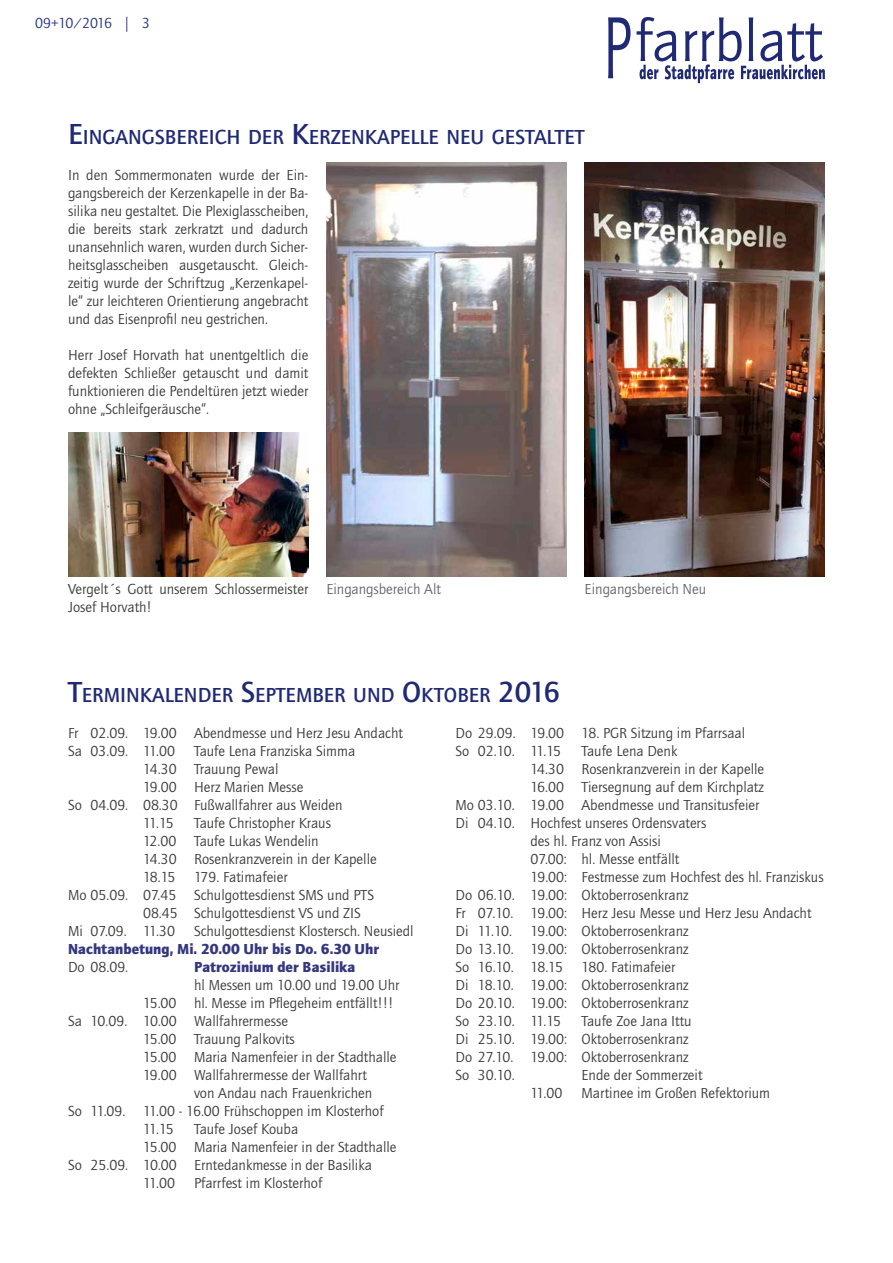
<style>
.page{position:relative;width:893px;height:1263px;background:#fff}
.page>*{position:absolute;margin:0;border:0;box-sizing:border-box;transform-origin:0 0}
.t1{font:21px "Quay Sans Md ITC";color:#202a74}
.t2{font:15px/18px "Quay Sans ITC";color:#3b3b39}
.t3{font:900 15px "Quay Sans ITC";color:#34377e}
.t4{font:15px "Quay Sans ITC";color:#646569}
.t5{font:15px "Quay Sans ITC";letter-spacing:-.06em;color:#263382}
.s1{font-size:30px}
</style>
<div class="page">
<svg style="left:608px;top:17px;width:23px;height:61px"></svg>
<svg style="left:637px;top:17px;width:188px;height:66px"></svg>
<img style="left:585px;top:162px;width:240px;height:414px">
<img style="left:326px;top:162px;width:241px;height:414px">
<img style="left:68px;top:432px;width:240px;height:144px">
<p class="t5" style="left:35px;top:15px;width:116px">09+10/2016 | 3</p>
<h1 class="t1" style="left:68px;top:125px;width:518px"><span class="s1">E</span>INGANGSBEREICH DER <span class="s1">K</span>ERZENKAPELLE NEU GESTALTET</h1>
<p class="t2" style="left:68px;top:166px;width:242px;text-align:justify">In den Sommermonaten wurde der Ein&shy;gangsbereich der Kerzenkapelle in der Ba&shy;silika neu gestaltet. Die Plexiglasscheiben, die bereits stark zerkratzt und dadurch unansehnlich waren, wurden durch Sicher&shy;heitsglasscheiben ausgetauscht. Gleich&shy;zeitig wurde der Schriftzug „Kerzenkapel&shy;le“ zur leichteren Orientierung angebracht und das Eisenprofil neu gestrichen.</p>
<p class="t2" style="left:68px;top:346px;width:242px;text-align:justify">Herr Josef Horvath hat unentgeltlich die defekten Schließer getauscht und damit funktionieren die Pendeltüren jetzt wieder ohne „Schleifgeräusche“.</p>
<p class="t2" style="left:68px;top:580px;width:242px">Vergelt´s Gott unserem Schlossermeister<br>Josef Horvath!</p>
<p class="t4" style="left:326px;top:581px;width:116px">Eingangsbereich Alt</p>
<p class="t4" style="left:585px;top:581px;width:123px">Eingangsbereich Neu</p>
<h1 class="t1" style="left:68px;top:683px;width:493px"><span class="s1">T</span>ERMINKALENDER <span class="s1">S</span>EPTEMBER UND <span class="s1">O</span>KTOBER <span class="s1">2016</span></h1>
<p class="t2" style="left:68px;top:724px;width:336px">Fr 02.09. 19.00 Abendmesse und Herz Jesu Andacht<br>Sa 03.09. 11.00</p>
<p class="t2" style="left:194px;top:742px;width:163px">Taufe Lena Franziska Simma</p>
<p class="t2" style="left:143px;top:760px;width:137px">14.30 Trauung Pewal</p>
<p class="t2" style="left:143px;top:778px;width:162px">19.00 Herz Marien Messe</p>
<p class="t2" style="left:68px;top:796px;width:276px">So 04.09. 08.30 Fußwallfahrer aus Weiden</p>
<p class="t2" style="left:143px;top:814px;width:32px">11.15</p>
<p class="t2" style="left:194px;top:814px;width:138px">Taufe Christopher Kraus</p>
<p class="t2" style="left:143px;top:832px;width:177px">12.00 Taufe Lukas Wendelin</p>
<p class="t2" style="left:143px;top:850px;width:235px">14.30 Rosenkranzverein in der Kapelle</p>
<p class="t2" style="left:143px;top:868px;width:146px">18.15 179. Fatimafeier</p>
<p class="t2" style="left:68px;top:886px;width:307px">Mo 05.09. 07.45 Schulgottesdienst SMS und PTS</p>
<p class="t2" style="left:143px;top:904px;width:219px">08.45 Schulgottesdienst VS und ZIS</p>
<p class="t2" style="left:68px;top:922px;width:109px">Mi 07.09. 11.30</p>
<p class="t2" style="left:194px;top:922px;width:221px">Schulgottesdienst Klostersch. Neusiedl</p>
<p class="t3" style="left:68px;top:940px;width:313px">Nachtanbetung, Mi. 20.00 Uhr bis Do. 6.30 Uhr</p>
<p class="t2" style="left:68px;top:958px;width:62px">Do 08.09.</p>
<p class="t3" style="left:194px;top:958px;width:163px">Patrozinium der Basilika</p>
<p class="t2" style="left:194px;top:976px;width:207px">hl Messen um 10.00 und 19.00 Uhr</p>
<p class="t2" style="left:143px;top:994px;width:252px">15.00 hl. Messe im Pflegeheim entfällt!!!</p>
<p class="t2" style="left:68px;top:1012px;width:221px">Sa 10.09. 10.00 Wallfahrermesse</p>
<p class="t2" style="left:143px;top:1030px;width:153px">15.00 Trauung Palkovits</p>
<p class="t2" style="left:143px;top:1048px;width:255px">15.00 Maria Namenfeier in der Stadthalle</p>
<p class="t2" style="left:143px;top:1066px;width:225px">19.00 Wallfahrermesse der Wallfahrt</p>
<p class="t2" style="left:194px;top:1084px;width:180px">von Andau nach Frauenkrichen</p>
<p class="t2" style="left:68px;top:1102px;width:317px">So 11.09. 11.00 - 16.00 Frühschoppen im Klosterhof</p>
<p class="t2" style="left:143px;top:1120px;width:32px">11.15</p>
<p class="t2" style="left:194px;top:1120px;width:106px">Taufe Josef Kouba</p>
<p class="t2" style="left:143px;top:1138px;width:255px">15.00 Maria Namenfeier in der Stadthalle</p>
<p class="t2" style="left:68px;top:1156px;width:305px">So 25.09. 10.00 Erntedankmesse in der Basilika</p>
<p class="t2" style="left:143px;top:1174px;width:34px">11.00</p>
<p class="t2" style="left:194px;top:1174px;width:130px">Pfarrfest im Klosterhof</p>
<p class="t2" style="left:455px;top:724px;width:291px">Do 29.09. 19.00 18. PGR Sitzung im Pfarrsaal<br>So 02.10. 11.15</p>
<p class="t2" style="left:581px;top:742px;width:97px">Taufe Lena Denk</p>
<p class="t2" style="left:530px;top:760px;width:235px">14.30 Rosenkranzverein in der Kapelle</p>
<p class="t2" style="left:530px;top:778px;width:235px">16.00 Tiersegnung auf dem Kirchplatz</p>
<p class="t2" style="left:455px;top:796px;width:305px">Mo 03.10. 19.00 Abendmesse und Transitusfeier</p>
<p class="t2" style="left:455px;top:814px;width:252px">Di 04.10. Hochfest unseres Ordensvaters</p>
<p class="t2" style="left:530px;top:832px;width:132px">des hl. Franz von Assisi</p>
<p class="t2" style="left:530px;top:850px;width:150px">07.00: hl. Messe entfällt</p>
<p class="t2" style="left:530px;top:868px;width:295px">19.00: Festmesse zum Hochfest des hl. Franziskus</p>
<p class="t2" style="left:455px;top:886px;width:234px">Do 06.10. 19.00: Oktoberrosenkranz</p>
<p class="t2" style="left:455px;top:904px;width:358px">Fr 07.10. 19.00: Herz Jesu Messe und Herz Jesu Andacht</p>
<p class="t2" style="left:455px;top:922px;width:234px">Di 11.10. 19.00: Oktoberrosenkranz</p>
<p class="t2" style="left:455px;top:940px;width:234px">Do 13.10. 19.00: Oktoberrosenkranz</p>
<p class="t2" style="left:455px;top:958px;width:221px">So 16.10. 18.15 180. Fatimafeier</p>
<p class="t2" style="left:455px;top:976px;width:234px">Di 18.10. 19.00: Oktoberrosenkranz</p>
<p class="t2" style="left:455px;top:994px;width:234px">Do 20.10. 19.00: Oktoberrosenkranz</p>
<p class="t2" style="left:455px;top:1012px;width:107px">So 23.10. 11.15</p>
<p class="t2" style="left:455px;top:1012px;width:238px;text-indent:126px">Taufe Zoe Jana Ittu<br>Di 25.10. 19.00: Oktoberrosenkranz<br>Do 27.10. 19.00: Oktoberrosenkranz<br>So 30.10.</p>
<p class="t2" style="left:581px;top:1066px;width:123px">Ende der Sommerzeit</p>
<p class="t2" style="left:530px;top:1084px;width:34px">11.00</p>
<p class="t2" style="left:581px;top:1084px;width:190px">Martinee im Großen Refektorium</p>
</div>
